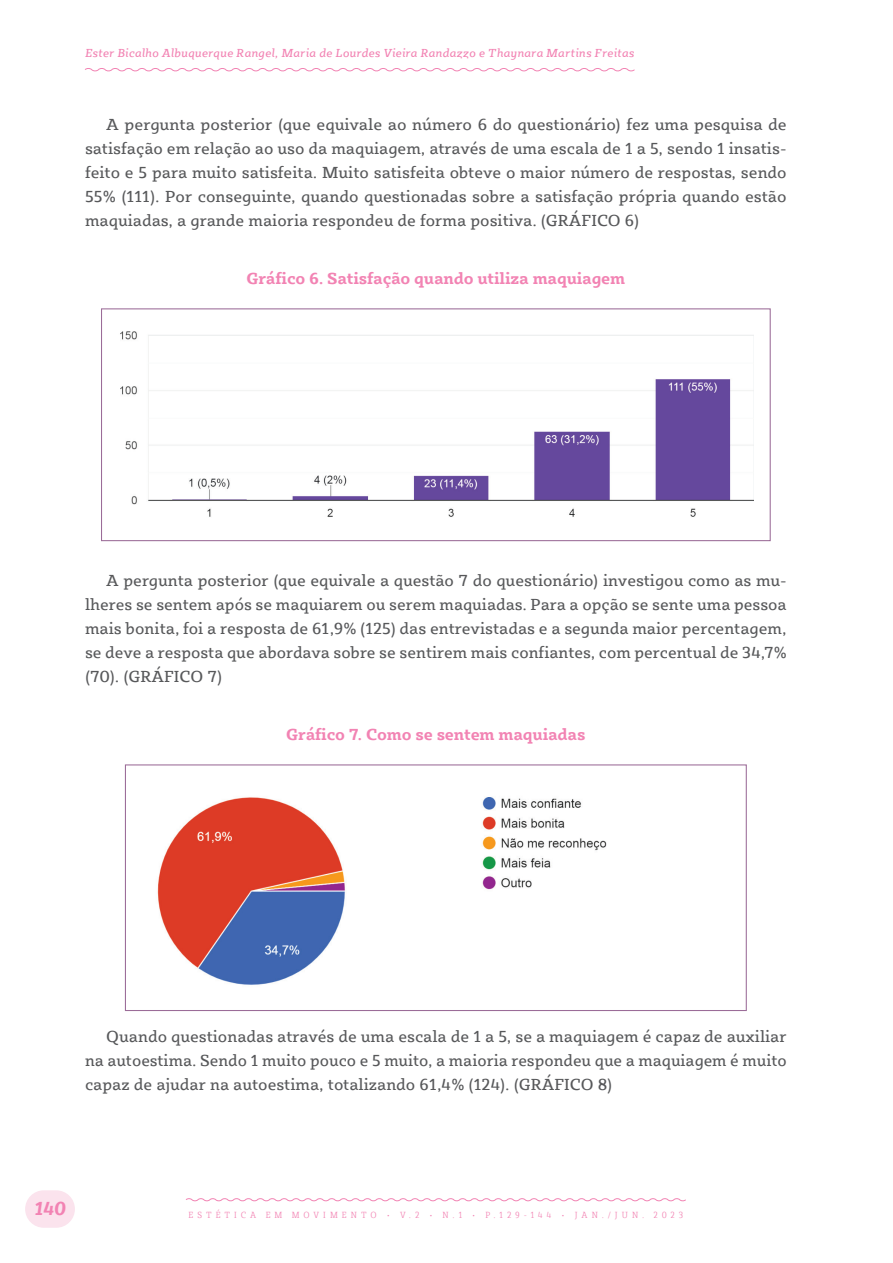
<style>
.page{position:relative;width:893px;height:1263px;background:#fff}
.page>*{position:absolute;margin:0;border:0;box-sizing:border-box;transform-origin:0 0}
.t1{font:italic 700 19.5px "Sybilla Pro Narrow";color:#f283b3}
.t2{font:16.5px/24px "Sybilla Pro";color:#57585a;text-align:justify}
.t3{font:700 16.5px "Sybilla Pro";letter-spacing:-.01em;color:#f283b3}
.t4{font:italic 12px "Sybilla Pro";letter-spacing:.01em;color:#f283b3}
.t5{font:300 9px "Sybilla Pro Narrow";letter-spacing:.435em;color:#f283b3}
</style>
<div class="page">
<img style="left:120px;top:331px;width:634px;height:186px">
<div style="left:101px;top:308px;width:670px;height:233px;border:1px solid #9b6c98"></div>
<img style="left:157px;top:797px;width:450px;height:188px">
<div style="left:125px;top:764px;width:622px;height:247px;border:1px solid #9b6c98"></div>
<svg style="left:185px;top:1198px;width:501px;height:4px"></svg>
<svg style="left:85px;top:68px;width:550px;height:4px"></svg>
<div style="left:25px;top:1190px;width:50px;height:38px;background:#fbe3ed;border-radius:19px"></div>
<p class="t4" style="left:85px;top:46px;width:551px">Ester Bicalho Albuquerque Rangel, Maria de Lourdes Vieira Randazzo e Thaynara Martins Freitas</p>
<p class="t2" style="left:85px;top:112px;width:703px;text-indent:21px">A pergunta posterior (que equivale ao número 6 do questionário) fez uma pesquisa de satisfação em relação ao uso da maquiagem, através de uma escala de 1 a 5, sendo 1 insatis&shy;feito e 5 para muito satisfeita. Muito satisfeita obteve o maior número de respostas, sendo 55% (111). Por conseguinte, quando questionadas sobre a satisfação própria quando estão maquiadas, a grande maioria respondeu de forma positiva. (GRÁFICO 6)</p>
<p class="t3" style="left:247px;top:268px;width:380px">Gráfico 6. Satisfação quando utiliza maquiagem</p>
<p class="t2" style="left:85px;top:568px;width:703px;text-indent:21px">A pergunta posterior (que equivale a questão 7 do questionário) investigou como as mu&shy;lheres se sentem após se maquiarem ou serem maquiadas. Para a opção se sente uma pessoa mais bonita, foi a resposta de 61,9% (125) das entrevistadas e a segunda maior percentagem, se deve a resposta que abordava sobre se sentirem mais confiantes, com percentual de 34,7% (70). (GRÁFICO 7)</p>
<p class="t3" style="left:286px;top:724px;width:301px">Gráfico 7. Como se sentem maquiadas</p>
<p class="t2" style="left:85px;top:1024px;width:703px;text-indent:21px">Quando questionadas através de uma escala de 1 a 5, se a maquiagem é capaz de auxiliar na autoestima. Sendo 1 muito pouco e 5 muito, a maioria respondeu que a maquiagem é muito capaz de ajudar na autoestima, totalizando 61,4% (124). (GRÁFICO 8)</p>
<p class="t1" style="left:34px;top:1196px;width:34px">140</p>
<p class="t5" style="left:188px;top:1209px;width:402px">ESTÉTICA EM MOVIMENTO • V.2 • N.1 • P.129-144 • JAN</p>
<p class="t5" style="left:602px;top:1209px;width:83px">./JUN. 2023</p>
</div>
